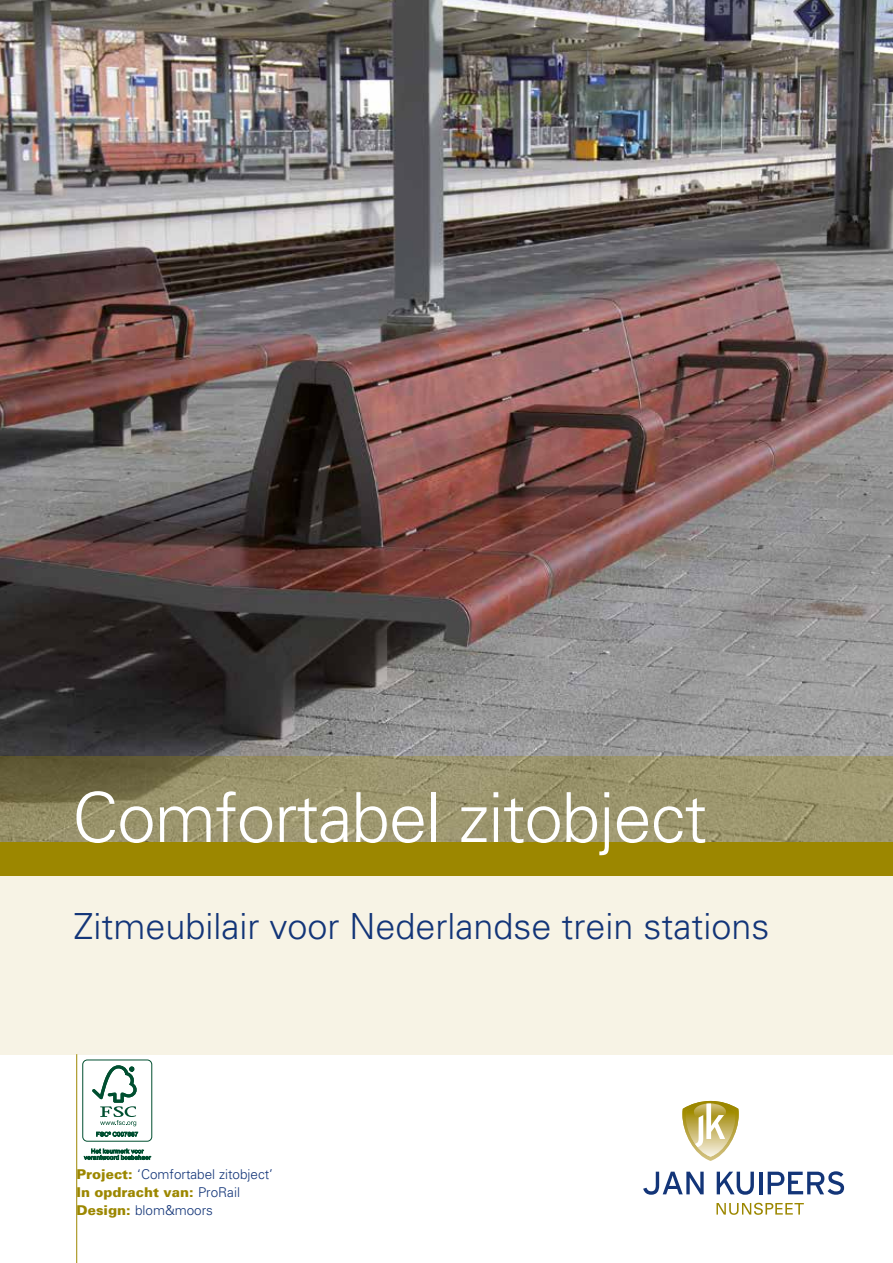
<style>
.page{position:relative;width:893px;height:1263px;background:#fff}
.page>*{position:absolute;margin:0;border:0;box-sizing:border-box;transform-origin:0 0}
.t1{font:300 69px "Univers";letter-spacing:-.015em;color:#fff}
.t2{font:300 36px "Univers";color:#133578}
.t3{font:300 13.5px/18px "Univers";color:#133578}
.s1{font-weight:900;color:#9c8700}
</style>
<div class="page">
<img style="left:0;top:0;width:893px;height:757px">
<svg style="left:0;top:757px;width:893px;height:85px;background:#969068"></svg>
<div style="left:0;top:842px;width:893px;height:34px;background:#9c8700"></div>
<div style="left:0;top:876px;width:893px;height:178px;background:#f7f3e5"></div>
<hr style="left:76px;top:1054px;width:1px;height:209px;background:#9c8700">
<svg style="left:716px;top:1203px;width:88px;height:12px"></svg>
<svg style="left:643px;top:1172px;width:61px;height:23px"></svg>
<svg style="left:717px;top:1172px;width:37px;height:23px"></svg>
<hr style="left:759px;top:1172px;width:3px;height:22px;background:#133578">
<svg style="left:768px;top:1171px;width:76px;height:24px"></svg>
<svg style="left:682px;top:1101px;width:57px;height:60px"></svg>
<div style="left:82px;top:1059px;width:70px;height:82px;border:1px solid #004f30;border-radius:5px"></div>
<svg style="left:92px;top:1065px;width:45px;height:61px"></svg>
<svg style="left:96px;top:1132px;width:42px;height:4px"></svg>
<svg style="left:84px;top:1148px;width:67px;height:12px"></svg>
<h1 class="t1" style="left:72px;top:776px;width:636px">Comfortabel zitobject</h1>
<h2 class="t2" style="left:73px;top:905px;width:698px">Zitmeubilair voor Nederlandse trein stations</h2>
<p class="t3" style="left:77px;top:1165px;width:198px"><span class="s1">Project:</span> ‘Comfortabel zitobject’<br><span class="s1">In opdracht van:</span> ProRail<br><span class="s1">Design:</span> blom&amp;moors</p>
</div>
